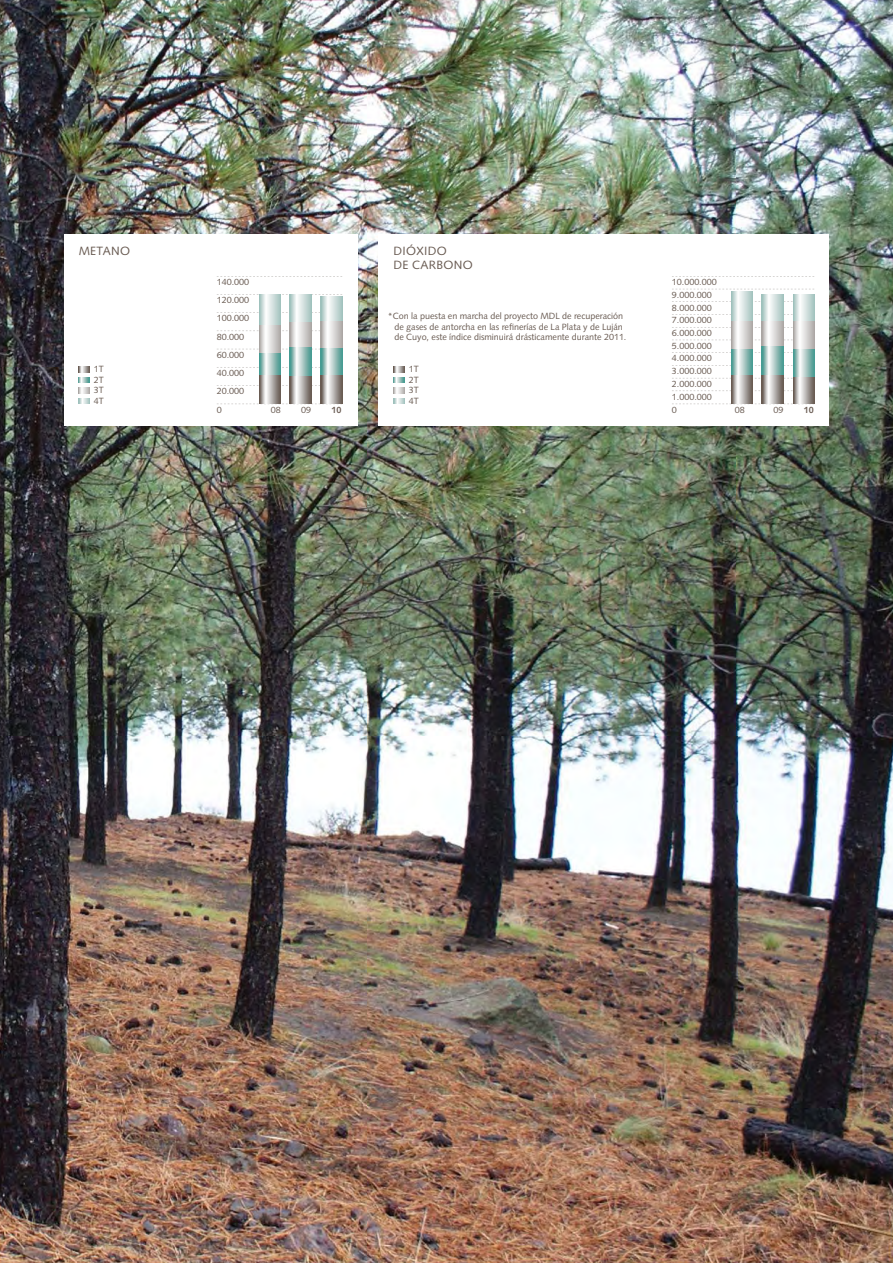
<style>
.page{position:relative;width:893px;height:1263px;background:#fff}
.page>*{position:absolute;margin:0;border:0;box-sizing:border-box;transform-origin:0 0}
.t1{font:12px/14.1px "Syntax LT Std";letter-spacing:.025em;color:#695b52}
.t2{font:9px/10.6px "Syntax LT Std";letter-spacing:-.005em;color:#695b52;text-align:justify}
.t3{font:700 9px "Syntax LT Std";color:#695b52}
</style>
<div class="page">
<img style="left:0;top:0;width:736px;height:736px">
<img style="left:736px;top:0;width:157px;height:1263px">
<img style="left:0;top:736px;width:737px;height:527px">
<div style="left:64px;top:234px;width:293px;height:191px;background:#fff"></div>
<div style="left:378px;top:234px;width:451px;height:191px;background:#fff"></div>
<svg style="left:217px;top:404px;width:125px;height:1px"></svg>
<svg style="left:217px;top:276px;width:125px;height:1px"></svg>
<svg style="left:217px;top:312px;width:104px;height:1px"></svg>
<svg style="left:217px;top:367px;width:104px;height:1px"></svg>
<svg style="left:217px;top:349px;width:104px;height:1px"></svg>
<svg style="left:217px;top:385px;width:104px;height:1px"></svg>
<svg style="left:672px;top:404px;width:142px;height:1px"></svg>
<svg style="left:672px;top:276px;width:142px;height:1px"></svg>
<svg style="left:672px;top:340px;width:121px;height:1px"></svg>
<svg style="left:672px;top:327px;width:121px;height:1px"></svg>
<svg style="left:672px;top:314px;width:121px;height:1px"></svg>
<svg style="left:672px;top:289px;width:142px;height:1px"></svg>
<svg style="left:672px;top:378px;width:121px;height:1px"></svg>
<svg style="left:672px;top:365px;width:121px;height:1px"></svg>
<svg style="left:672px;top:352px;width:121px;height:1px"></svg>
<svg style="left:217px;top:294px;width:125px;height:1px"></svg>
<svg style="left:259px;top:374px;width:21px;height:30px"></svg>
<svg style="left:731px;top:375px;width:21px;height:29px"></svg>
<svg style="left:290px;top:375px;width:21px;height:29px"></svg>
<svg style="left:762px;top:375px;width:21px;height:29px"></svg>
<svg style="left:321px;top:375px;width:21px;height:29px"></svg>
<svg style="left:793px;top:377px;width:21px;height:27px"></svg>
<svg style="left:79px;top:399px;width:10px;height:5px"></svg>
<svg style="left:394px;top:399px;width:10px;height:5px"></svg>
<svg style="left:79px;top:367px;width:10px;height:26px"></svg>
<svg style="left:394px;top:367px;width:10px;height:26px"></svg>
<svg style="left:259px;top:352px;width:21px;height:22px"></svg>
<svg style="left:259px;top:324px;width:21px;height:28px"></svg>
<svg style="left:259px;top:295px;width:21px;height:29px"></svg>
<svg style="left:290px;top:347px;width:21px;height:28px"></svg>
<svg style="left:290px;top:321px;width:21px;height:26px"></svg>
<svg style="left:290px;top:295px;width:21px;height:26px"></svg>
<svg style="left:321px;top:347px;width:21px;height:28px"></svg>
<svg style="left:321px;top:320px;width:21px;height:27px"></svg>
<svg style="left:321px;top:297px;width:21px;height:23px"></svg>
<svg style="left:731px;top:348px;width:21px;height:27px"></svg>
<svg style="left:731px;top:320px;width:21px;height:28px"></svg>
<svg style="left:731px;top:292px;width:21px;height:28px"></svg>
<svg style="left:762px;top:345px;width:21px;height:30px"></svg>
<svg style="left:762px;top:320px;width:21px;height:25px"></svg>
<svg style="left:762px;top:294px;width:21px;height:26px"></svg>
<svg style="left:793px;top:348px;width:21px;height:28px"></svg>
<svg style="left:793px;top:320px;width:21px;height:28px"></svg>
<svg style="left:793px;top:295px;width:21px;height:25px"></svg>
<h1 class="t1" style="left:79px;top:245px;width:53px">METANO</h1>
<h1 class="t1" style="left:393px;top:245px;width:81px">DIÓXIDO<br>DE CARBONO</h1>
<p class="t2" style="left:217px;top:277px;width:34px">140.000</p>
<p class="t2" style="left:217px;top:314px;width:34px">100.000</p>
<p class="t2" style="left:217px;top:296px;width:34px">120.000</p>
<p class="t2" style="left:217px;top:332px;width:29px">80.000</p>
<p class="t2" style="left:394px;top:311px;width:234px;text-align:left;text-indent:-6px">*Con la puesta en marcha del proyecto MDL de recuperación de gases de antorcha en las refinerías de La Plata y de Luján de Cuyo, este índice disminuirá drásticamente durante 2011.</p>
<p class="t2" style="left:672px;top:277px;width:46px">10.000.000</p>
<p class="t2" style="left:672px;top:290px;width:41px">9.000.000</p>
<p class="t2" style="left:672px;top:303px;width:41px">8.000.000</p>
<p class="t2" style="left:672px;top:316px;width:41px">7.000.000</p>
<p class="t2" style="left:672px;top:328px;width:41px">6.000.000</p>
<p class="t2" style="left:672px;top:341px;width:41px">5.000.000</p>
<p class="t2" style="left:217px;top:350px;width:29px">60.000</p>
<p class="t2" style="left:94px;top:364px;width:11px">1T 2T 3T 4T</p>
<p class="t2" style="left:409px;top:364px;width:11px">1T 2T 3T 4T</p>
<p class="t2" style="left:217px;top:368px;width:29px">40.000</p>
<p class="t2" style="left:217px;top:386px;width:29px">20.000</p>
<p class="t2" style="left:672px;top:354px;width:41px">4.000.000</p>
<p class="t2" style="left:672px;top:392px;width:41px">1.000.000</p>
<p class="t2" style="left:672px;top:366px;width:41px">3.000.000</p>
<p class="t2" style="left:672px;top:379px;width:41px">2.000.000</p>
<p class="t2" style="left:217px;top:405px;width:7px">0</p>
<p class="t2" style="left:271px;top:405px;width:11px">08</p>
<p class="t2" style="left:672px;top:405px;width:7px">0</p>
<p class="t2" style="left:735px;top:405px;width:11px">08</p>
<p class="t2" style="left:301px;top:405px;width:11px">09</p>
<p class="t3" style="left:332px;top:406px;width:11px">10</p>
<p class="t2" style="left:773px;top:405px;width:11px">09</p>
<p class="t3" style="left:804px;top:406px;width:11px">10</p>
</div>
